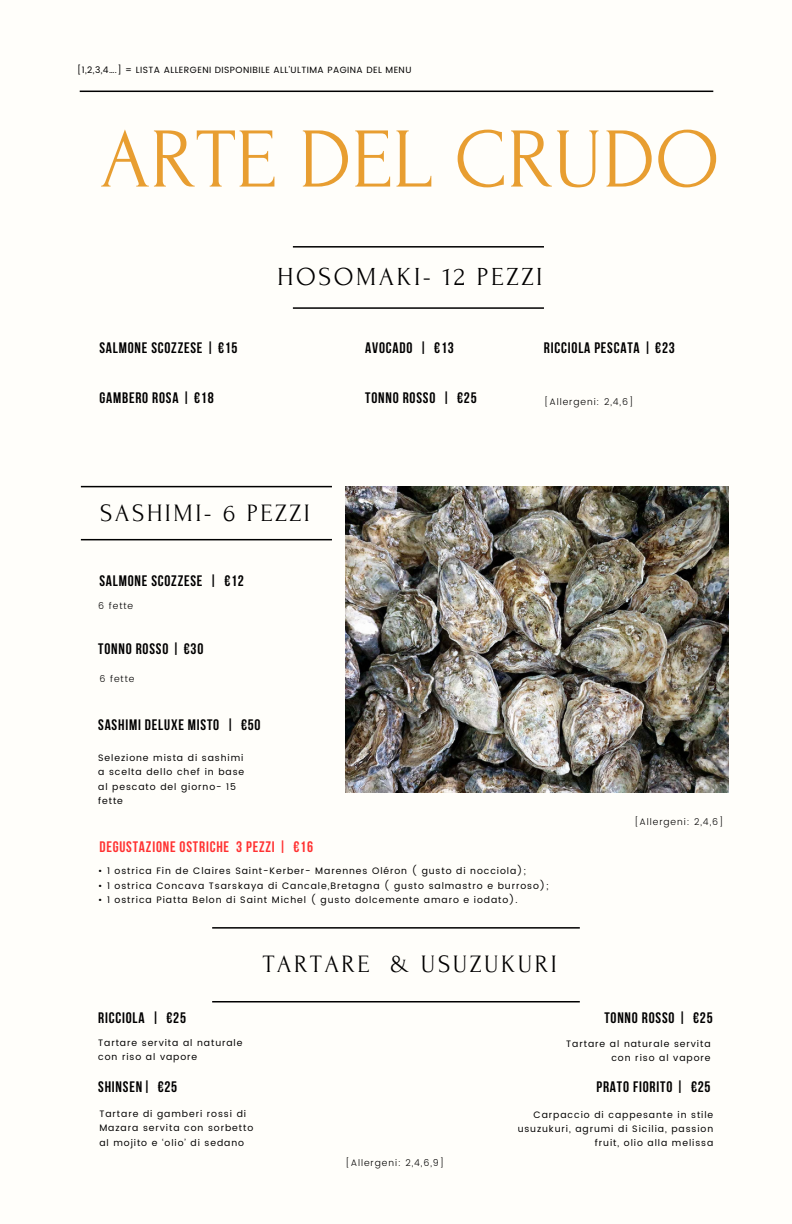
<style>
.page{position:relative;width:792px;height:1224px;background:#fffefa}
.page>*{position:absolute;margin:0;border:0;box-sizing:border-box;transform-origin:0 0}
.t1{font:85px "Forum";color:#e89e31}
.t2{font:26px "Forum";letter-spacing:.1em;color:#000}
.t3{font:25px "Forum";letter-spacing:.1em;color:#000}
.t4{font:700 15.2px "Bebas Neue";letter-spacing:.055em;color:#000}
.t5{font:700 15.2px "Bebas Neue";letter-spacing:.055em;color:#ff3131}
.t6{font:9.3px/14.2px "Poppins";letter-spacing:.1em;color:#000}
.t7{font:300 9.3px "Poppins";letter-spacing:.1em;color:#000}
.t8{font:9px "Poppins";letter-spacing:.05em;color:#000}
</style>
<div class="page">
<img style="left:346px;top:487px;width:382px;height:306px">
<hr style="left:293px;top:307px;width:251px;height:2px;background:#000">
<hr style="left:293px;top:246px;width:251px;height:2px;background:#000">
<hr style="left:80px;top:91px;width:633px;height:1px;background:#000">
<hr style="left:81px;top:539px;width:251px;height:1px;background:#000">
<hr style="left:81px;top:486px;width:251px;height:1px;background:#000">
<hr style="left:212px;top:1001px;width:368px;height:1px;background:#000">
<hr style="left:212px;top:927px;width:368px;height:2px;background:#000">
<h4 class="t8" style="left:77px;top:64px;width:336px">[1,2,3,4….] = LISTA ALLERGENI DISPONIBILE ALL’ULTIMA PAGINA DEL MENU</h4>
<h2 class="t1" style="left:100px;top:114px;width:621px">ARTE DEL CRUDO</h2>
<p class="t4" style="left:99px;top:342px;width:140px">SALMONE SCOZZESE | €15</p>
<p class="t4" style="left:99px;top:391px;width:116px">GAMBERO ROSA | €18</p>
<h4 class="t2" style="left:277px;top:263px;width:267px">HOSOMAKI- 12 PEZZI</h4>
<h5 class="t4" style="left:365px;top:342px;width:90px">AVOCADO | €13</h5>
<h1 class="t4" style="left:365px;top:391px;width:113px">TONNO ROSSO | €25</h1>
<h3 class="t4" style="left:544px;top:342px;width:132px">RICCIOLA PESCATA | €23</h3>
<p class="t7" style="left:544px;top:397px;width:91px">[Allergeni: 2,4,6]</p>
<h4 class="t3" style="left:100px;top:499px;width:211px">SASHIMI- 6 PEZZI</h4>
<h2 class="t4" style="left:99px;top:575px;width:146px">SALMONE SCOZZESE | €12</h2>
<h4 class="t7" style="left:98px;top:600px;width:37px">6 fette</h4>
<h4 class="t4" style="left:98px;top:643px;width:107px">TONNO ROSSO | €30</h4>
<h4 class="t7" style="left:99px;top:673px;width:37px">6 fette</h4>
<h4 class="t4" style="left:98px;top:719px;width:164px">SASHIMI DELUXE MISTO | €50</h4>
<p class="t6" style="left:98px;top:751px;width:148px">Selezione mista di sashimi a scelta dello chef in base al pescato del giorno- 15 fette</p>
<h4 class="t5" style="left:99px;top:840px;width:215px">DEGUSTAZIONE OSTRICHE 3 PEZZI | €16</h4>
<h4 class="t6" style="left:98px;top:864px;width:429px">• 1 ostrica Fin de Claires Saint-Kerber- Marennes Oléron ( gusto di nocciola);</h4>
<p class="t6" style="left:98px;top:878px;width:452px">• 1 ostrica Concava Tsarskaya di Cancale,Bretagna ( gusto salmastro e burroso);</p>
<h2 class="t6" style="left:98px;top:892px;width:421px">• 1 ostrica Piatta Belon di Saint Michel ( gusto dolcemente amaro e iodato).</h2>
<p class="t7" style="left:634px;top:816px;width:91px">[Allergeni: 2,4,6]</p>
<h4 class="t4" style="left:98px;top:1012px;width:89px">RICCIOLA | €25</h4>
<p class="t6" style="left:98px;top:1036px;width:146px">Tartare servita al naturale con riso al vapore</p>
<p class="t3" style="left:263px;top:951px;width:296px">TARTARE &amp; USUZUKURI</p>
<h4 class="t4" style="left:604px;top:1012px;width:110px">TONNO ROSSO | €25</h4>
<p class="t6" style="left:566px;top:1036px;width:146px;text-align:right">Tartare al naturale servita con riso al vapore</p>
<p class="t4" style="left:98px;top:1081px;width:81px">SHINSEN| €25</p>
<h4 class="t6" style="left:99px;top:1107px;width:155px">Tartare di gamberi rossi di<br>Mazara servita con sorbetto al mojito e ‘olio’ di sedano</h4>
<p class="t7" style="left:346px;top:1158px;width:100px">[Allergeni: 2,4,6,9]</p>
<p class="t4" style="left:596px;top:1081px;width:116px">PRATO FIORITO | €25</p>
<p class="t6" style="left:518px;top:1107px;width:197px;text-align:right">Carpaccio di cappesante in stile usuzukuri, agrumi di Sicilia, passion fruit, olio alla melissa</p>
</div>
